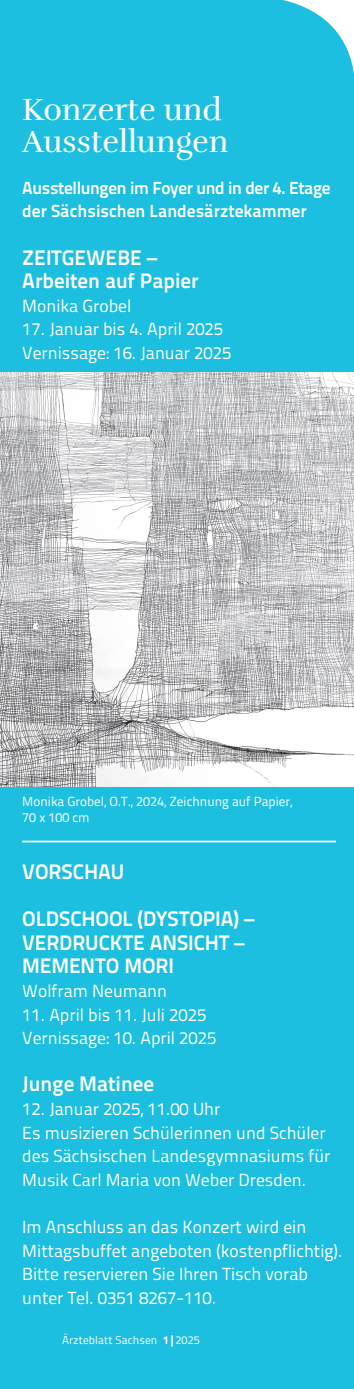
<style>
.page{position:relative;width:354px;height:1389px;background:#fff}
.page>*{position:absolute;margin:0;border:0;box-sizing:border-box;transform-origin:0 0}
.t1{font:31.5px/31.5px "Rufina";color:#fff}
.t2{font:700 21px/23.6px "Titillium Text";color:#fff}
.t3{font:17.5px/23.6px "Titillium Text";color:#fff}
.t4{font:700 17.5px/23.6px "Titillium Text";color:#fff}
.t5{font:13.12px/15.8px "Titillium Text";color:#fff}
.t6{font:11.38px "Titillium Text";letter-spacing:.01em;color:#fff}
.s1{font-weight:800}
</style>
<div class="page">
<div style="left:0;top:0;width:353px;height:1389px;background:#1cbfdf"></div>
<hr style="left:22px;top:841px;width:313px;height:1px;background:#fff">
<img style="left:0;top:373px;width:353px;height:413px">
<h1 class="t1" style="left:22px;top:94px;width:207px">Konzerte und<br>Ausstellungen</h1>
<p class="t4" style="left:22px;top:175px;width:309px">Ausstellungen im Foyer und in der 4. Etage der Sächsischen Landesärztekammer</p>
<p class="t2" style="left:22px;top:244px;width:178px">ZEITGEWEBE –<br>Arbeiten auf Papier</p>
<p class="t3" style="left:22px;top:293px;width:110px">Monika Grobel</p>
<p class="t3" style="left:22px;top:317px;width:210px">17. Januar bis 4. April 2025<br>Vernissage: 16. Januar 2025</p>
<p class="t5" style="left:22px;top:793px;width:271px">Monika Grobel, O.T., 2024, Zeichnung auf Papier,<br>70 x 100 cm</p>
<p class="t2" style="left:22px;top:858px;width:103px">VORSCHAU</p>
<p class="t2" style="left:22px;top:906px;width:233px">OLDSCHOOL (DYSTOPIA) –<br>VERDRUCKTE ANSICHT –<br>MEMENTO MORI</p>
<p class="t3" style="left:22px;top:978px;width:146px">Wolfram Neumann</p>
<p class="t3" style="left:22px;top:1002px;width:195px">11. April bis 11. Juli 2025<br>Vernissage: 10. April 2025</p>
<p class="t2" style="left:22px;top:1071px;width:133px">Junge Matinee</p>
<p class="t3" style="left:22px;top:1096px;width:309px">12. Januar 2025, 11.00 Uhr<br>Es musizieren Schülerinnen und Schüler des Sächsischen Landesgymnasiums für Musik Carl Maria von Weber Dresden.</p>
<p class="t3" style="left:22px;top:1214px;width:318px">Im Anschluss an das Konzert wird ein Mittagsbuffet angeboten (kostenpflichtig).<br>Bitte reservieren Sie Ihren Tisch vorab unter Tel. 0351 8267-110.</p>
<p class="t6" style="left:62px;top:1332px;width:139px">Ärzteblatt Sachsen <span class="s1">1|</span>2025</p>
</div>
